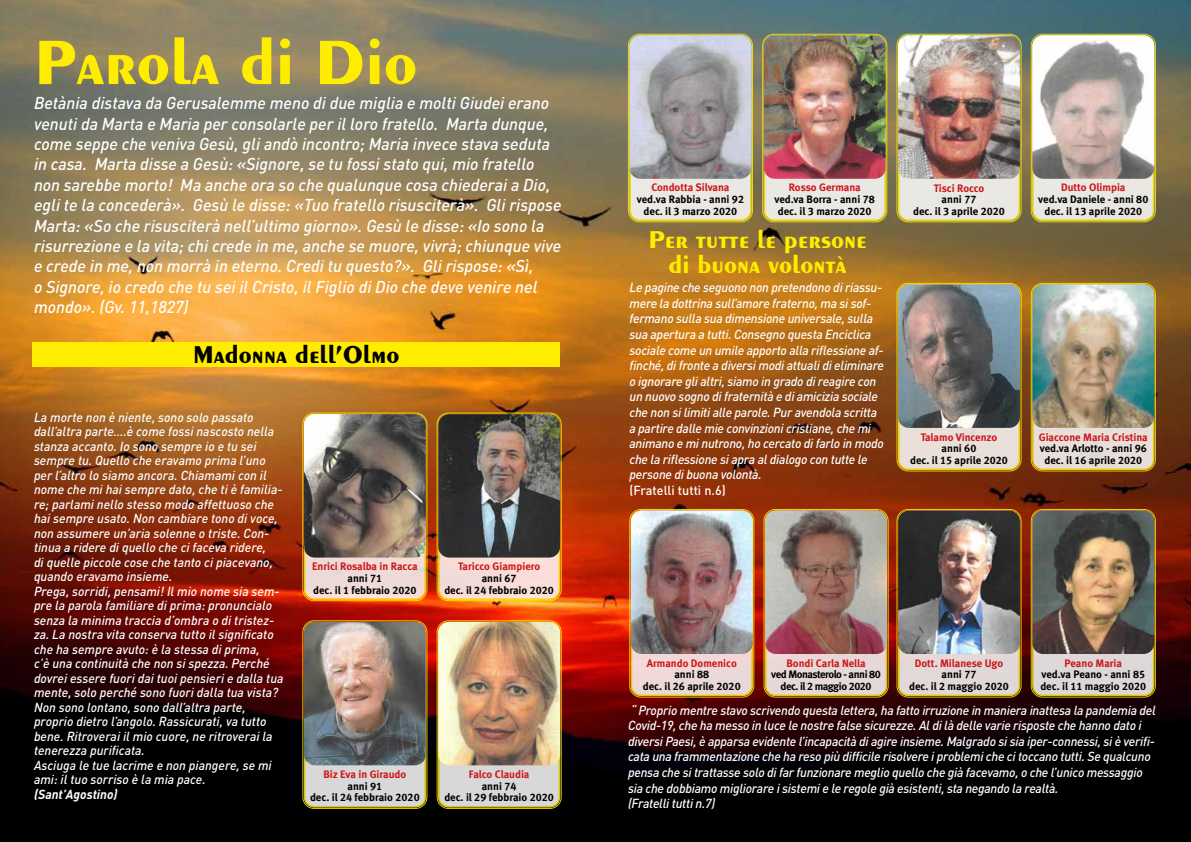
<style>
.page{position:relative;width:1191px;height:842px;background:#fff}
.page>*{position:absolute;margin:0;border:0;box-sizing:border-box;transform-origin:0 0}
.t1{font:700 66.8px "Peignot";color:#ffed00}
.t2{font:700 26px/25px "Peignot";color:#ffed00;text-align:center}
.t3{font:700 26px "Peignot";color:#000}
.t4{font:italic 500 17px/20.4px "DIN";color:#fff}
.t5{font:italic 500 13px/15.6px "DIN";letter-spacing:-.02em;color:#fff}
.t6{font:italic 500 13px/14.5px "DIN";color:#fff}
.t7{font:500 13px "DIN";color:#fff}
.t8{font:italic 700 13px "DIN";color:#fff}
.t9{font:10.8px/11.7px "Meta Bold LF";color:#000;text-align:center}
.t10{font:10.8px "Meta Bold LF";color:#cd1719}
.t11{font:10.8px/11.7px "Meta Bold LF";letter-spacing:-.04em;color:#000;text-align:center}
</style>
<div class="page">
<img style="left:0;top:0;width:1191px;height:842px">
<div style="left:898px;top:35px;width:122px;height:186px;background:#e9e7e3;border-radius:10px"></div>
<div style="left:896px;top:34px;width:125px;height:188px;border:1px solid #ffed00;border-radius:11px"></div>
<div style="left:629px;top:35px;width:122px;height:186px;background:#ebe8e3;border-radius:10px"></div>
<div style="left:628px;top:34px;width:124px;height:188px;border:1px solid #ffed00;border-radius:11px"></div>
<div style="left:898px;top:284px;width:122px;height:186px;background:#eadfda;border-radius:10px"></div>
<div style="left:896px;top:283px;width:125px;height:188px;border:1px solid #ffed00;border-radius:11px"></div>
<svg style="left:304px;top:414px;width:122px;height:185px;background:#f0dad0"></svg>
<div style="left:302px;top:413px;width:125px;height:188px;border:1px solid #ffed00;border-radius:11px"></div>
<div style="left:304px;top:622px;width:122px;height:185px;background:#d8d8d8;border-radius:10px"></div>
<div style="left:302px;top:621px;width:125px;height:188px;border:1px solid #ffed00;border-radius:11px"></div>
<div style="left:898px;top:511px;width:122px;height:185px;background:#e1d8d8;border-radius:10px"></div>
<div style="left:896px;top:509px;width:125px;height:188px;border:1px solid #ffed00;border-radius:11px"></div>
<div style="left:631px;top:511px;width:121px;height:185px;background:#edd8d8;border-radius:10px"></div>
<div style="left:629px;top:509px;width:125px;height:188px;border:1px solid #ffed00;border-radius:11px"></div>
<div style="left:1032px;top:35px;width:122px;height:186px;background:#e9e7e2;border-radius:10px"></div>
<div style="left:1031px;top:34px;width:124px;height:188px;border:1px solid #ffed00;border-radius:11px"></div>
<div style="left:764px;top:35px;width:121px;height:186px;background:#eae8e3;border-radius:10px"></div>
<div style="left:762px;top:34px;width:125px;height:188px;border:1px solid #ffed00;border-radius:11px"></div>
<svg style="left:1032px;top:284px;width:122px;height:186px;background:#e6ddd5"></svg>
<div style="left:1031px;top:283px;width:124px;height:188px;border:1px solid #ffed00;border-radius:11px"></div>
<div style="left:438px;top:414px;width:122px;height:185px;background:#f8ddd8;border-radius:10px"></div>
<div style="left:437px;top:413px;width:124px;height:188px;border:1px solid #ffed00;border-radius:11px"></div>
<div style="left:438px;top:622px;width:122px;height:185px;background:#d8d8d8;border-radius:10px"></div>
<div style="left:437px;top:621px;width:124px;height:188px;border:1px solid #ffed00;border-radius:11px"></div>
<div style="left:1032px;top:511px;width:122px;height:185px;background:#dcd8d8;border-radius:10px"></div>
<div style="left:1031px;top:509px;width:124px;height:188px;border:1px solid #ffed00;border-radius:11px"></div>
<div style="left:765px;top:511px;width:122px;height:185px;background:#e6d8d8;border-radius:10px"></div>
<div style="left:764px;top:509px;width:124px;height:188px;border:1px solid #ffed00;border-radius:11px"></div>
<img style="left:898px;top:35px;width:122px;height:144px">
<img style="left:629px;top:35px;width:122px;height:144px">
<img style="left:898px;top:284px;width:122px;height:144px">
<img style="left:304px;top:414px;width:122px;height:144px">
<img style="left:304px;top:622px;width:122px;height:143px">
<img style="left:898px;top:511px;width:122px;height:143px">
<img style="left:631px;top:511px;width:121px;height:143px">
<img style="left:1032px;top:35px;width:122px;height:144px">
<img style="left:764px;top:35px;width:121px;height:144px">
<img style="left:1032px;top:284px;width:122px;height:144px">
<img style="left:438px;top:414px;width:122px;height:144px">
<img style="left:438px;top:622px;width:122px;height:143px">
<img style="left:1032px;top:511px;width:122px;height:143px">
<img style="left:765px;top:511px;width:122px;height:143px">
<div style="left:33px;top:342px;width:527px;height:25px;background:#ffed00"></div>
<h1 class="t1" style="left:34px;top:23px;width:385px">Parola di Dio</h1>
<p class="t4" style="left:34px;top:92px;width:529px">Betània distava da Gerusalemme meno di due miglia e molti Giudei erano venuti da Marta e Maria per consolarle per il loro fratello. Marta dunque, come seppe che veniva Gesù, gli andò incontro; Maria invece stava seduta in casa. Marta disse a Gesù: «Signore, se tu fossi stato qui, mio fratello non sarebbe morto! Ma anche ora so che qualunque cosa chiederai a Dio, egli te la concederà». Gesù le disse: «Tuo fratello risusciterà». Gli rispose Marta: «So che risusciterà nell’ultimo giorno». Gesù le disse: «Io sono la risurrezione e la vita; chi crede in me, anche se muore, vivrà; chiunque vive e crede in me, non morrà in eterno. Credi tu questo?». Gli rispose: «Sì,<br>o Signore, io credo che tu sei il Cristo, il Figlio di Dio che deve venire nel mondo». (Gv. 11,1827)</p>
<h2 class="t3" style="left:193px;top:340px;width:208px">Madonna dell’Olmo</h2>
<p class="t6" style="left:34px;top:409px;width:251px">La morte non è niente, sono solo passato dall’altra parte….è come fossi nascosto nella stanza accanto. Io sono sempre io e tu sei sempre tu. Quello che eravamo prima l’uno per l’altro lo siamo ancora. Chiamami con il nome che mi hai sempre dato, che ti è familia&shy;re; parlami nello stesso modo affettuoso che hai sempre usato. Non cambiare tono di voce, non assumere un’aria solenne o triste. Con&shy;tinua a ridere di quello che ci faceva ridere,<br>di quelle piccole cose che tanto ci piacevano, quando eravamo insieme.<br>Prega, sorridi, pensami! Il mio nome sia sem&shy;pre la parola familiare di prima: pronuncialo senza la minima traccia d’ombra o di tristez&shy;za. La nostra vita conserva tutto il significato che ha sempre avuto: è la stessa di prima,<br>c’è una continuità che non si spezza. Perché dovrei essere fuori dai tuoi pensieri e dalla tua mente, solo perché sono fuori dalla tua vista?<br>Non sono lontano, sono dall’altra parte, proprio dietro l’angolo. Rassicurati, va tutto bene. Ritroverai il mio cuore, ne ritroverai la tenerezza purificata.<br>Asciuga le tue lacrime e non piangere, se mi ami: il tuo sorriso è la mia pace.</p>
<p class="t8" style="left:34px;top:785px;width:85px">(Sant’Agostino)</p>
<p class="t10" style="left:312px;top:560px;width:107px">Enrici Rosalba in Racca</p>
<p class="t9" style="left:313px;top:572px;width:105px">anni 71<br>dec. il 1 febbraio 2020</p>
<p class="t10" style="left:323px;top:767px;width:84px">Biz Eva in Giraudo</p>
<p class="t9" style="left:310px;top:780px;width:111px">anni 91<br>dec. il 24 febbraio 2020</p>
<p class="t10" style="left:458px;top:560px;width:84px">Taricco Giampiero</p>
<p class="t9" style="left:444px;top:572px;width:111px">anni 67<br>dec. il 24 febbraio 2020</p>
<p class="t10" style="left:469px;top:767px;width:62px">Falco Claudia</p>
<p class="t9" style="left:444px;top:780px;width:111px">anni 74<br>dec. il 29 febbraio 2020</p>
<p class="t10" style="left:651px;top:181px;width:80px">Condotta Silvana</p>
<p class="t9" style="left:637px;top:193px;width:109px">ved.va Rabbia - anni 92 dec. il 3 marzo 2020</p>
<p class="t10" style="left:788px;top:181px;width:73px">Rosso Germana</p>
<p class="t9" style="left:774px;top:193px;width:102px">ved.va Borra - anni 78 dec. il 3 marzo 2020</p>
<h2 class="t2" style="left:648px;top:227px;width:220px">Per tutte le persone di buona volontà</h2>
<p class="t5" style="left:629px;top:279px;width:256px">Le pagine che seguono non pretendono di riassu&shy;mere la dottrina sull’amore fraterno, ma si sof&shy;fermano sulla sua dimensione universale, sulla sua apertura a tutti. Consegno questa Enciclica sociale come un umile apporto alla riflessione af&shy;finché, di fronte a diversi modi attuali di eliminare o ignorare gli altri, siamo in grado di reagire con un nuovo sogno di fraternità e di amicizia sociale che non si limiti alle parole. Pur avendola scritta a partire dalle mie convinzioni cristiane, che mi animano e mi nutrono, ho cercato di farlo in modo che la riflessione si apra al dialogo con tutte le persone di buona volontà.</p>
<p class="t7" style="left:629px;top:482px;width:98px">(Fratelli tutti n.6)</p>
<p class="t10" style="left:933px;top:181px;width:52px">Tisci Rocco</p>
<p class="t9" style="left:913px;top:193px;width:93px">anni 77<br>dec. il 3 aprile 2020</p>
<p class="t10" style="left:920px;top:430px;width:78px">Talamo Vincenzo</p>
<p class="t9" style="left:910px;top:442px;width:99px">anni 60<br>dec. il 15 aprile 2020</p>
<p class="t10" style="left:1061px;top:181px;width:66px">Dutto Olimpia</p>
<p class="t9" style="left:1038px;top:193px;width:112px">ved.va Daniele - anni 80 dec. il 13 aprile 2020</p>
<p class="t10" style="left:1038px;top:430px;width:111px">Giaccone Maria Cristina</p>
<p class="t9" style="left:1039px;top:442px;width:109px">ved.va Arlotto - anni 96 dec. il 16 aprile 2020</p>
<p class="t10" style="left:647px;top:656px;width:91px">Armando Domenico</p>
<p class="t9" style="left:643px;top:668px;width:99px">anni 88<br>dec. il 26 aprile 2020</p>
<p class="t10" style="left:786px;top:656px;width:81px">Bondi Carla Nella</p>
<p class="t11" style="left:771px;top:668px;width:111px">ved Monasterolo - anni 80 dec. il 2 maggio 2020</p>
<p class="t10" style="left:914px;top:656px;width:90px">Dott. Milanese Ugo</p>
<p class="t9" style="left:909px;top:668px;width:101px">anni 77<br>dec. il 2 maggio 2020</p>
<p class="t10" style="left:1064px;top:656px;width:59px">Peano Maria</p>
<p class="t9" style="left:1040px;top:668px;width:107px;text-align:left">ved.va Peano - anni 85 dec. il 11 maggio 2020</p>
<p class="t5" style="left:628px;top:702px;width:529px">“ Proprio mentre stavo scrivendo questa lettera, ha fatto irruzione in maniera inattesa la pandemia del Covid-19, che ha messo in luce le nostre false sicurezze. Al di là delle varie risposte che hanno dato i diversi Paesi, è apparsa evidente l’incapacità di agire insieme. Malgrado si sia iper-connessi, si è verifi&shy;cata una frammentazione che ha reso più difficile risolvere i problemi che ci toccano tutti. Se qualcuno pensa che si trattasse solo di far funzionare meglio quello che già facevamo, o che l’unico messaggio sia che dobbiamo migliorare i sistemi e le regole già esistenti, sta negando la realtà.<br>(Fratelli tutti n.7)</p>
</div>
